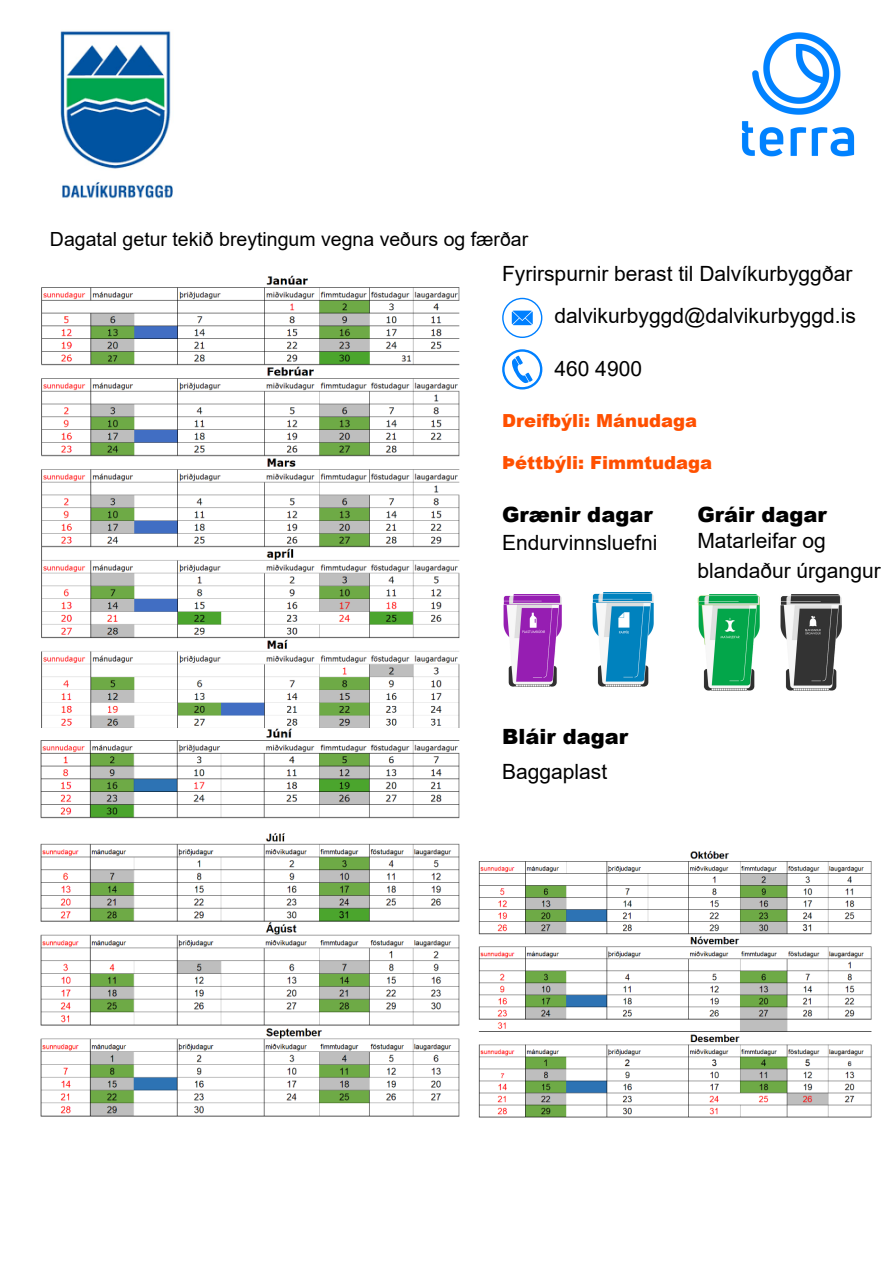
<style>
.page{position:relative;width:894px;height:1264px;background:#fff}
.page>*{position:absolute;margin:0;border:0;box-sizing:border-box;transform-origin:0 0}
.t1{font:21px/29.2px "Arial";color:#000}
.t2{font:900 21px "Arial";color:#000}
.t3{font:19.5px "Arial";color:#000}
.t4{font:900 18px "Arial";color:#ff5000}
</style>
<div class="page">
<img style="left:742px;top:32px;width:113px;height:125px">
<svg style="left:502px;top:298px;width:40px;height:40px"></svg>
<svg style="left:502px;top:349px;width:40px;height:40px"></svg>
<img style="left:60px;top:31px;width:113px;height:168px">
<img style="left:697px;top:594px;width:62px;height:96px">
<img style="left:780px;top:594px;width:61px;height:96px">
<img style="left:592px;top:592px;width:61px;height:95px">
<img style="left:503px;top:594px;width:58px;height:93px">
<img style="left:40px;top:275px;width:420px;height:842px">
<img style="left:478px;top:850px;width:394px;height:267px">
<p class="t3" style="left:50px;top:228px;width:479px">Dagatal getur tekið breytingum vegna veðurs og færðar</p>
<p class="t1" style="left:502px;top:259px;width:351px">Fyrirspurnir berast til Dalvíkurbyggðar</p>
<p class="t1" style="left:554px;top:301px;width:303px">dalvikurbyggd@dalvikurbyggd.is</p>
<h2 class="t1" style="left:554px;top:354px;width:89px">460 4900</h2>
<p class="t4" style="left:502px;top:407px;width:196px">Dreifbýli: Mánudaga</p>
<h2 class="t4" style="left:502px;top:449px;width:211px">Þéttbýli: Fimmtudaga</h2>
<p class="t2" style="left:502px;top:498px;width:152px">Grænir dagar</p>
<h2 class="t1" style="left:502px;top:528px;width:157px">Endurvinnsluefni</h2>
<p class="t2" style="left:697px;top:498px;width:131px">Gráir dagar</p>
<h2 class="t1" style="left:697px;top:526px;width:185px">Matarleifar og blandaður úrgangur</h2>
<p class="t2" style="left:502px;top:720px;width:127px">Bláir dagar</p>
<p class="t1" style="left:502px;top:757px;width:107px">Baggaplast</p>
</div>
